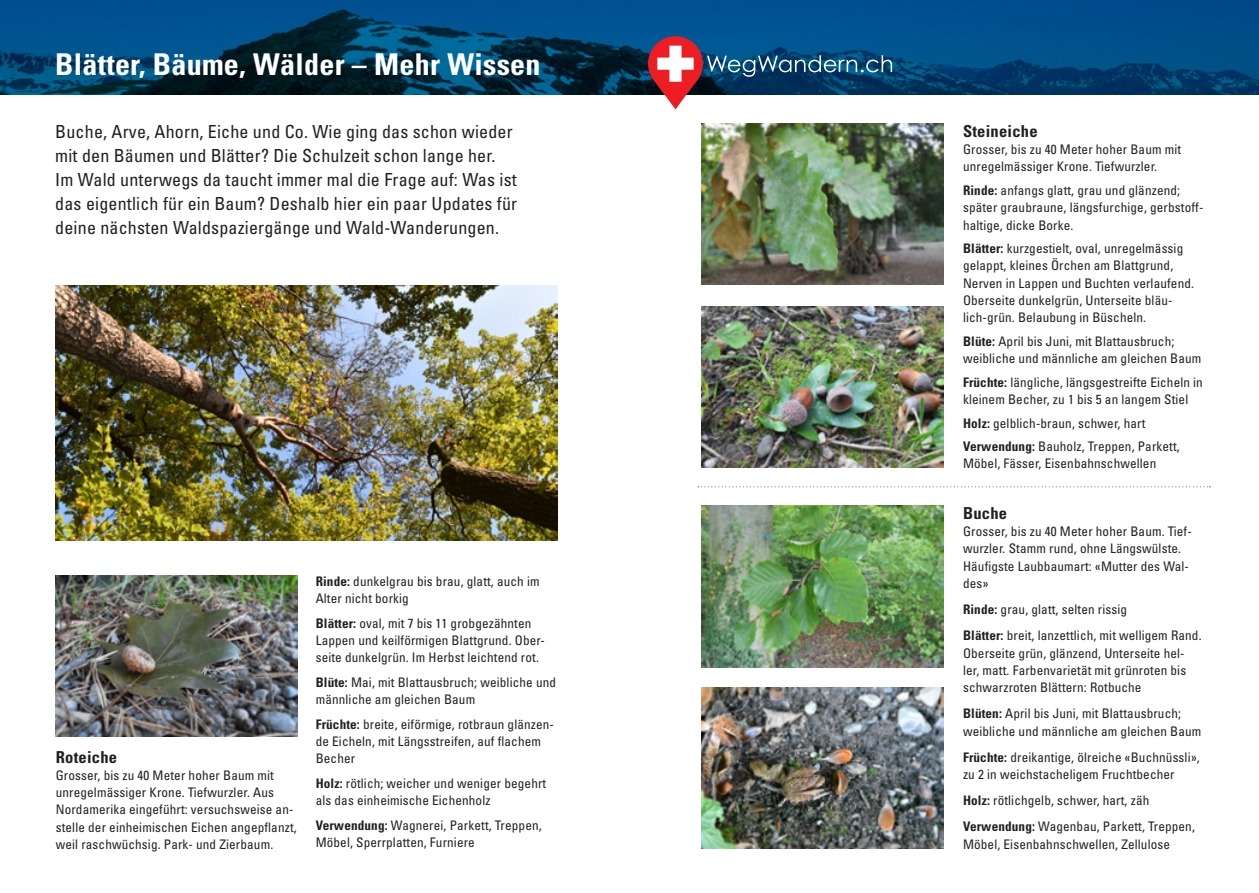
<style>
.page{position:relative;width:1259px;height:893px;background:#fff}
.page>*{position:absolute;margin:0;border:0;box-sizing:border-box;transform-origin:0 0}
.t1{font:700 condensed 30px "Univers";letter-spacing:.01em;color:#fff}
.t2{font:condensed 18px/24px "Univers";letter-spacing:.01em;color:#231f20}
.t3{font:700 condensed 16.5px "Univers";letter-spacing:.015em;color:#231f20}
.t4{font:condensed 13.2px/17.2px "Univers";letter-spacing:.01em;color:#231f20}
.s1{font-weight:700}
</style>
<div class="page">
<svg style="left:698px;top:486px;width:512px;height:1px"></svg>
<img style="left:55px;top:285px;width:502px;height:255px">
<img style="left:702px;top:124px;width:241px;height:161px">
<img style="left:702px;top:506px;width:241px;height:161px">
<img style="left:56px;top:575px;width:242px;height:161px">
<img style="left:702px;top:307px;width:241px;height:161px">
<img style="left:702px;top:688px;width:241px;height:161px">
<svg style="left:0;top:0;width:1259px;height:95px;background:#004472"></svg>
<svg style="left:648px;top:36px;width:244px;height:73px"></svg>
<p class="t1" style="left:55px;top:46px;width:487px">Blätter, Bäume, Wälder – Mehr Wissen</p>
<p class="t2" style="left:55px;top:119px;width:463px">Buche, Arve, Ahorn, Eiche und Co. Wie ging das schon wieder mit den Bäumen und Blätter? Die Schulzeit schon lange her.<br>Im Wald unterwegs da taucht immer mal die Frage auf: Was ist das eigentlich für ein Baum? Deshalb hier ein paar Updates für deine nächsten Waldspaziergänge und Wald-Wanderungen.</p>
<p class="t3" style="left:56px;top:747px;width:63px">Roteiche</p>
<p class="t4" style="left:56px;top:766px;width:242px">Grosser, bis zu 40 Meter hoher Baum mit unregelmässiger Krone. Tiefwurzler. Aus Nordamerika eingeführt: versuchsweise an&shy;stelle der einheimischen Eichen angepflanzt, weil raschwüchsig. Park- und Zierbaum.</p>
<p class="t4" style="left:316px;top:572px;width:225px"><span class="s1">Rinde:</span> dunkelgrau bis brau, glatt, auch im<br>Alter nicht borkig</p>
<p class="t4" style="left:316px;top:614px;width:231px"><span class="s1">Blätter:</span> oval, mit 7 bis 11 grobgezähnten<br>Lappen und keilförmigen Blattgrund. Ober&shy;seite dunkelgrün. Im Herbst leichtend rot.</p>
<p class="t4" style="left:316px;top:673px;width:242px"><span class="s1">Blüte:</span> Mai, mit Blattausbruch; weibliche und männliche am gleichen Baum</p>
<p class="t4" style="left:316px;top:715px;width:240px"><span class="s1">Früchte:</span> breite, eiförmige, rotbraun glänzen&shy;de Eicheln, mit Längsstreifen, auf flachem<br>Becher</p>
<p class="t4" style="left:316px;top:774px;width:232px"><span class="s1">Holz:</span> rötlich; weicher und weniger begehrt als das einheimische Eichenholz</p>
<p class="t4" style="left:316px;top:816px;width:227px"><span class="s1">Verwendung:</span> Wagnerei, Parkett, Treppen,<br>Möbel, Sperrplatten, Furniere</p>
<p class="t3" style="left:963px;top:121px;width:76px">Steineiche</p>
<p class="t4" style="left:963px;top:141px;width:220px">Grosser, bis zu 40 Meter hoher Baum mit unregelmässiger Krone. Tiefwurzler.</p>
<p class="t4" style="left:963px;top:181px;width:242px"><span class="s1">Rinde:</span> anfangs glatt, grau und glänzend; später graubraune, längsfurchige, gerbstoff&shy;haltige, dicke Borke.</p>
<p class="t4" style="left:963px;top:240px;width:232px"><span class="s1">Blätter:</span> kurzgestielt, oval, unregelmässig gelappt, kleines Örchen am Blattgrund, Nerven in Lappen und Buchten verlaufend.<br>Oberseite dunkelgrün, Unterseite bläu&shy;lich-grün. Belaubung in Büscheln.</p>
<p class="t4" style="left:963px;top:332px;width:240px"><span class="s1">Blüte:</span> April bis Juni, mit Blattausbruch; weibliche und männliche am gleichen Baum</p>
<p class="t4" style="left:963px;top:373px;width:241px"><span class="s1">Früchte:</span> längliche, längsgestreifte Eicheln in kleinem Becher, zu 1 bis 5 an langem Stiel</p>
<p class="t4" style="left:963px;top:414px;width:184px"><span class="s1">Holz:</span> gelblich-braun, schwer, hart</p>
<p class="t4" style="left:963px;top:438px;width:218px"><span class="s1">Verwendung:</span> Bauholz, Treppen, Parkett,<br>Möbel, Fässer, Eisenbahnschwellen</p>
<p class="t3" style="left:963px;top:503px;width:46px">Buche</p>
<p class="t4" style="left:963px;top:523px;width:230px">Grosser, bis zu 40 Meter hoher Baum. Tief&shy;wurzler. Stamm rund, ohne Längswülste.<br>Häufigste Laubbaumart: «Mutter des Wal&shy;des»</p>
<p class="t4" style="left:963px;top:601px;width:166px"><span class="s1">Rinde:</span> grau, glatt, selten rissig</p>
<p class="t4" style="left:963px;top:627px;width:240px"><span class="s1">Blätter:</span> breit, lanzettlich, mit welligem Rand.<br>Oberseite grün, glänzend, Unterseite hel&shy;ler, matt. Farbenvarietät mit grünroten bis schwarzroten Blättern: Rotbuche</p>
<p class="t4" style="left:963px;top:705px;width:240px"><span class="s1">Blüten:</span> April bis Juni, mit Blattausbruch; weibliche und männliche am gleichen Baum</p>
<p class="t4" style="left:963px;top:748px;width:238px"><span class="s1">Früchte:</span> dreikantige, ölreiche «Buchnüssli», zu 2 in weichstacheligem Fruchtbecher</p>
<p class="t4" style="left:963px;top:792px;width:188px"><span class="s1">Holz:</span> rötlichgelb, schwer, hart, zäh</p>
<p class="t4" style="left:963px;top:818px;width:233px"><span class="s1">Verwendung:</span> Wagenbau, Parkett, Treppen,<br>Möbel, Eisenbahnschwellen, Zellulose</p>
</div>
